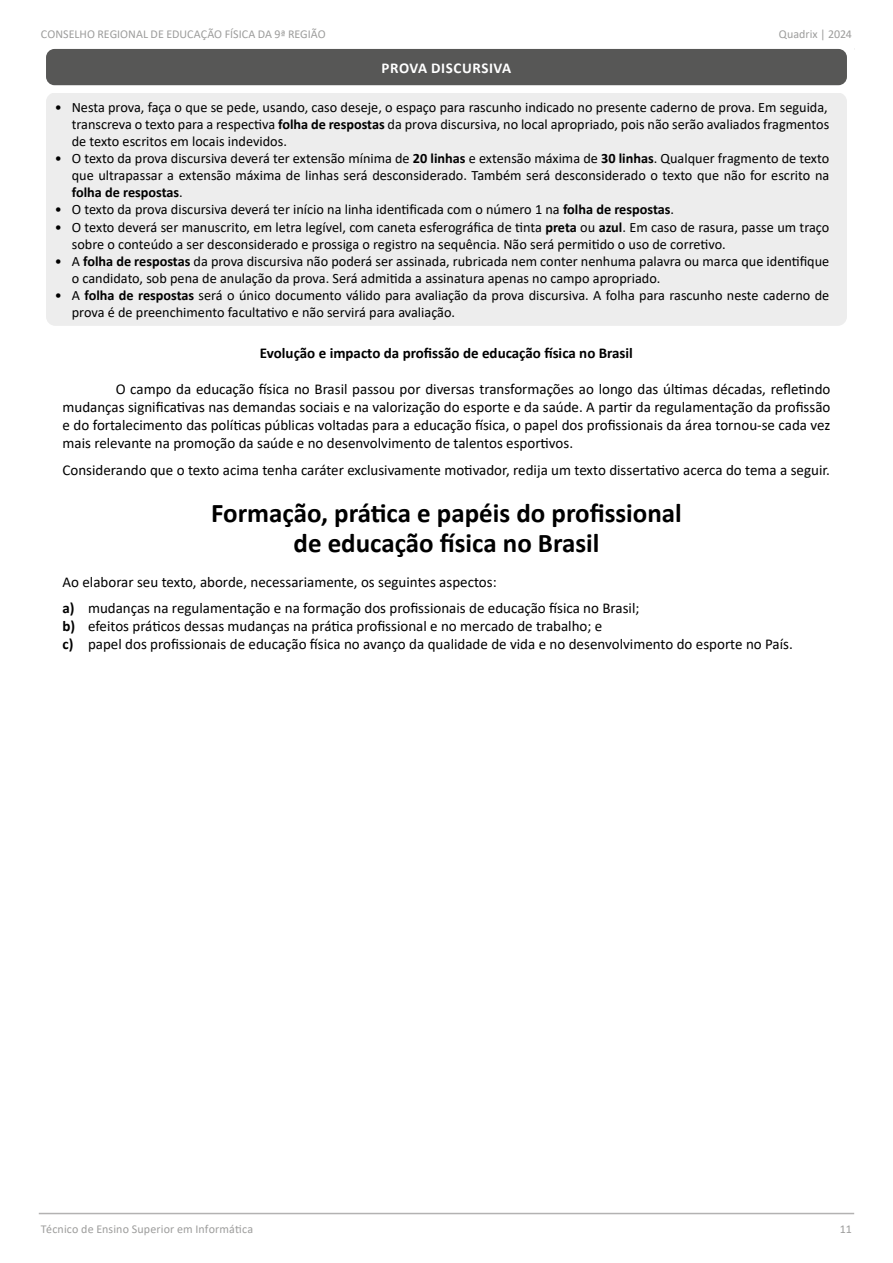
<style>
.page{position:relative;width:893px;height:1263px;background:#fff}
.page>*{position:absolute;margin:0;border:0;box-sizing:border-box;transform-origin:0 0}
.t1{font:700 27px/30px "Calibri";color:#000;text-align:center}
.t2{font:15px/18px "Calibri";color:#000}
.t3{font:700 15px "Calibri";color:#000}
.t4{font:700 15px "Calibri";letter-spacing:.04em;color:#fff}
.t5{font:14.25px/17.1px "Calibri";color:#000}
.t6{font:12px "Calibri";letter-spacing:.005em;color:#9d9d9c}
.s1{font-weight:700}
</style>
<div class="page">
<hr style="left:39px;top:1213px;width:815px;height:1px;background:#b3b2b2">
<div style="left:47px;top:93px;width:799px;height:232px;background:#ededed;border-radius:9px"></div>
<div style="left:46px;top:92px;width:801px;height:234px;border:2px solid #ededed;border-radius:9px"></div>
<div style="left:46px;top:49px;width:801px;height:36px;background:#575756;border-radius:9px"></div>
<p class="t6" style="left:41px;top:25px;width:286px">CONSELHO REGIONAL DE EDUCAÇÃO FÍSICA DA 9ª REGIÃO</p>
<p class="t6" style="left:779px;top:25px;width:75px">Quadrix | 2024</p>
<p class="t4" style="left:382px;top:57px;width:131px">PROVA DISCURSIVA</p>
<p class="t5" style="left:72px;top:98px;width:759px;text-align:justify;text-indent:-17px">• Nesta prova, faça o que se pede, usando, caso deseje, o espaço para rascunho indicado no presente caderno de prova. Em seguida, transcreva o texto para a respectiva <span class="s1">folha de respostas</span> da prova discursiva, no local apropriado, pois não serão avaliados fragmentos de texto escritos em locais indevidos.</p>
<p class="t5" style="left:72px;top:150px;width:759px;text-align:justify;text-indent:-17px">• O texto da prova discursiva deverá ter extensão mínima de <span class="s1">20 linhas</span> e extensão máxima de <span class="s1">30 linhas</span>. Qualquer fragmento de texto que ultrapassar a extensão máxima de linhas será desconsiderado. Também será desconsiderado o texto que não for escrito na <span class="s1">folha de respostas</span>.</p>
<p class="t5" style="left:55px;top:201px;width:621px">• O texto da prova discursiva deverá ter início na linha identificada com o número 1 na <span class="s1">folha de respostas</span>.</p>
<p class="t5" style="left:72px;top:218px;width:759px;text-indent:-17px">• O texto deverá ser manuscrito, em letra legível, com caneta esferográfica de tinta <span class="s1">preta</span> ou <span class="s1">azul</span>. Em caso de rasura, passe um traço sobre o conteúdo a ser desconsiderado e prossiga o registro na sequência. Não será permitido o uso de corretivo.</p>
<p class="t5" style="left:72px;top:252px;width:759px;text-indent:-17px">• A <span class="s1">folha de respostas</span> da prova discursiva não poderá ser assinada, rubricada nem conter nenhuma palavra ou marca que identifique o candidato, sob pena de anulação da prova. Será admitida a assinatura apenas no campo apropriado.</p>
<p class="t5" style="left:72px;top:286px;width:759px;text-indent:-17px">• A <span class="s1">folha de respostas</span> será o único documento válido para avaliação da prova discursiva. A folha para rascunho neste caderno de prova é de preenchimento facultativo e não servirá para avaliação.</p>
<p class="t3" style="left:260px;top:343px;width:374px">Evolução e impacto da profissão de educação física no Brasil</p>
<p class="t2" style="left:63px;top:380px;width:769px;text-align:justify;text-indent:53px">O campo da educação física no Brasil passou por diversas transformações ao longo das últimas décadas, refletindo mudanças significativas nas demandas sociais e na valorização do esporte e da saúde. A partir da regulamentação da profissão e do fortalecimento das políticas públicas voltadas para a educação física, o papel dos profissionais da área tornou‑se cada vez mais relevante na promoção da saúde e no desenvolvimento de talentos esportivos.</p>
<p class="t2" style="left:63px;top:460px;width:769px">Considerando que o texto acima tenha caráter exclusivamente motivador, redija um texto dissertativo acerca do tema a seguir.</p>
<h1 class="t1" style="left:211px;top:497px;width:472px">Formação, prática e papéis do profissional de educação física no Brasil</h1>
<p class="t2" style="left:63px;top:568px;width:578px;line-height:26.5px">Ao elaborar seu texto, aborde, necessariamente, os seguintes aspectos:<br><span class="s1">a)</span> mudanças na regulamentação e na formação dos profissionais de educação física no Brasil;</p>
<p class="t2" style="left:63px;top:617px;width:732px"><span class="s1">b)</span> efeitos práticos dessas mudanças na prática profissional e no mercado de trabalho; e<br><span class="s1">c)</span> papel dos profissionais de educação física no avanço da qualidade de vida e no desenvolvimento do esporte no País.</p>
<p class="t6" style="left:41px;top:1220px;width:214px">Técnico de Ensino Superior em Informática</p>
<p class="t6" style="left:840px;top:1220px;width:14px">11</p>
</div>
